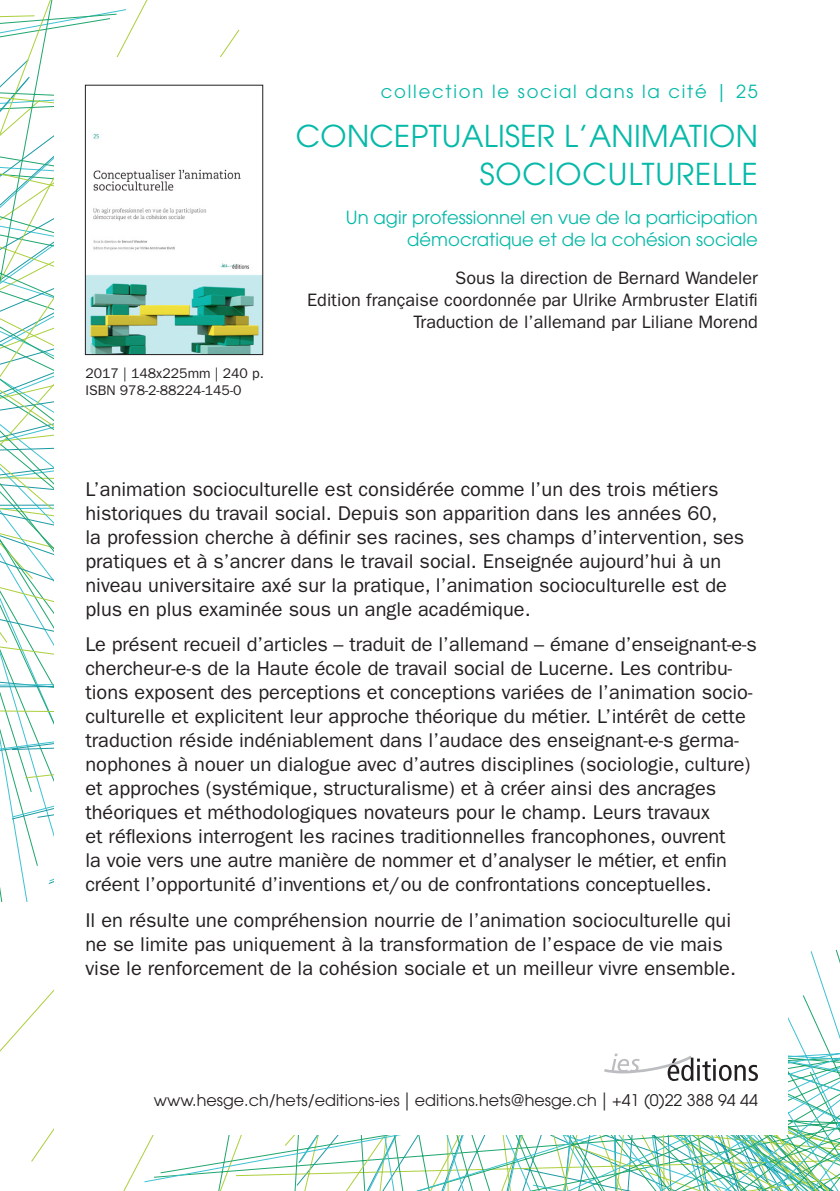
<style>
.page{position:relative;width:840px;height:1191px;background:#fff}
.page>*{position:absolute;margin:0;border:0;box-sizing:border-box;transform-origin:0 0}
.Titre_de_l_ouvrage{font:30px/38px "ITC Avant Garde Std";letter-spacing:.01em;color:#06b9a8;text-align:right}
.Texte_de_présentatio{font:20px/24px "ITC Franklin Gothic Std";color:#231f20}
.Auteur{font:18px/21.6px "ITC Franklin Gothic Std";color:#231f20;text-align:right}
.Sous-titre{font:18px/21.6px "ITC Avant Garde Std";color:#06b9a8;text-align:right}
.Collection{font:18px "ITC Avant Garde Std";letter-spacing:.1em;color:#06b9a8}
.t1{font:16px "ITC Avant Garde Std";color:#231f20}
.Auteur_et_infos_tech{font:14px/16.8px "ITC Franklin Gothic Std";color:#231f20}
.s1{font-family:"ITC Franklin Gothic Std";font-size:18px}
</style>
<div class="page">
<svg style="left:0;top:0;width:148px;height:295px"></svg>
<svg style="left:0;top:295px;width:54px;height:282px"></svg>
<svg style="left:0;top:577px;width:54px;height:585px"></svg>
<svg style="left:123px;top:949px;width:716px;height:242px"></svg>
<div style="left:54px;top:57px;width:733px;height:1077px;background:#fff"></div>
<svg style="left:604px;top:1053px;width:153px;height:28px"></svg>
<img style="left:87px;top:134px;width:174px;height:219px">
<div style="left:85px;top:85px;width:178px;height:270px;border:1px solid #231f20"></div>
<p class="Collection" style="left:380px;top:80px;width:378px">collection le social dans la cité | 25</p>
<p class="Titre_de_l_ouvrage" style="left:296px;top:116px;width:463px">CONCEPTUALISER L’ANIMATION<br>SOCIOCULTURELLE</p>
<p class="Sous-titre" style="left:345px;top:206px;width:413px">Un agir professionnel en vue de la participation démocratique et de la cohésion sociale</p>
<p class="Auteur_et_infos_tech" style="left:85px;top:365px;width:180px">2017 | 148x225mm | 240 p.<br>ISBN 978-2-88224-145-0</p>
<p class="Auteur" style="left:307px;top:267px;width:452px">Sous la direction de Bernard Wandeler<br>Edition française coordonnée par Ulrike Armbruster Elatifi</p>
<p class="Auteur" style="left:413px;top:311px;width:346px">Traduction de l’allemand par Liliane Morend</p>
<p class="Texte_de_présentatio" style="left:85px;top:477px;width:660px">L’animation socioculturelle est considérée comme l’un des trois métiers historiques du travail social. Depuis son apparition dans les années 60,<br>la profession cherche à définir ses racines, ses champs d’intervention, ses pratiques et à s’ancrer dans le travail social. Enseignée aujourd’hui à un niveau universitaire axé sur la pratique, l’animation socioculturelle est de plus en plus examinée sous un angle académique.</p>
<p class="Texte_de_présentatio" style="left:85px;top:632px;width:672px">Le présent recueil d’articles – traduit de l’allemand – émane d’enseignant-e-s chercheur-e-s de la Haute école de travail social de Lucerne. Les contribu&shy;tions exposent des perceptions et conceptions variées de l’animation socio&shy;culturelle et explicitent leur approche théorique du métier. L’intérêt de cette traduction réside indéniablement dans l’audace des enseignant-e-s germa&shy;nophones à nouer un dialogue avec d’autres disciplines (sociologie, culture) et approches (systémique, structuralisme) et à créer ainsi des ancrages théoriques et méthodologiques novateurs pour le champ. Leurs travaux<br>et réflexions interrogent les racines traditionnelles francophones, ouvrent<br>la voie vers une autre manière de nommer et d’analyser le métier, et enfin créent l’opportunité d’inventions et/ou de confrontations conceptuelles.</p>
<p class="Texte_de_présentatio" style="left:85px;top:908px;width:652px">Il en résulte une compréhension nourrie de l’animation socioculturelle qui ne se limite pas uniquement à la transformation de l’espace de vie mais vise le renforcement de la cohésion sociale et un meilleur vivre ensemble.</p>
<p class="t1" style="left:154px;top:1090px;width:605px">www.hesge.ch/hets/editions-ies <span class="s1">|</span> editions.hets@hesge.ch <span class="s1">|</span> +41 (0)22 388 94 44</p>
</div>
